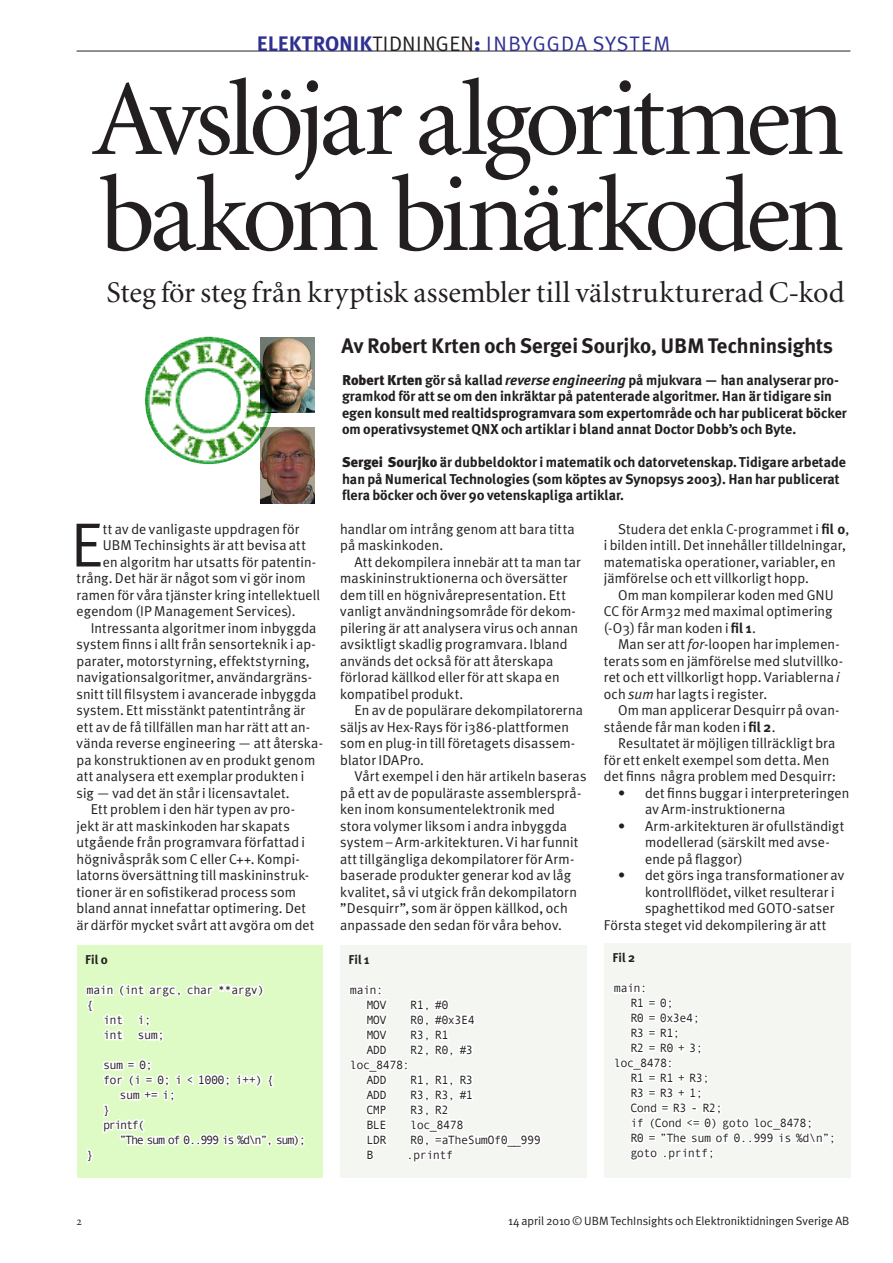
<style>
.page{position:relative;width:893px;height:1263px;background:#fff}
.page>*{position:absolute;margin:0;border:0;box-sizing:border-box;transform-origin:0 0}
.Expert_Rubrik{font:108px/96px "Minion";letter-spacing:-.055em;color:#231f20}
.Expert_Brödtext{font:62.4px "Meta Plus Normal";color:#231f20}
.Sidhuvud{font:30px "Minion";color:#231f20}
.Stor_Ingress{font:700 21px "Meta Plus";color:#231f20}
.t1{font:21px "Meta Plus Normal";letter-spacing:.03em;color:#2e3092}
.Expert_brödtext_med{font:14.25px/16.5px "Meta Plus Normal";letter-spacing:.005em;color:#231f20}
.Liten_Ingress{font:700 14.25px/16.5px "Meta Plus";color:#231f20}
.Expert_Brödtext-2{font:14.25px "Meta Plus Normal";letter-spacing:.005em;color:#231f20}
.Bildtext{font:700 12.75px "Meta Plus";letter-spacing:.005em;color:#231f20}
.Kod{font:12px "Andale Mono";letter-spacing:-.05em;color:#231f20}
.t2{font:12px "Meta Plus Normal";color:#231f20}
.Kod-2{font:12px "Andale Mono";letter-spacing:-.12em;color:#231f20}
.s1{font-family:"Meta Plus";font-weight:700}
.s2{color:#231f20}
.s3{font-family:"Meta Plus";font-weight:900}
.s4{font-weight:900}
.s5{font-style:italic}
</style>
<div class="page">
<hr style="left:77px;top:51px;width:773px;height:1px;background:#231f20">
<img style="left:260px;top:427px;width:54px;height:76px">
<img style="left:260px;top:337px;width:54px;height:76px">
<img style="left:145px;top:336px;width:127px;height:128px;border-radius:64px">
<div style="left:340px;top:945px;width:247px;height:233px;background:#f3f6f1"></div>
<div style="left:506px;top:1144px;width:10px;height:4px;border:3px solid #fff"></div>
<div style="left:512px;top:1144px;width:11px;height:4px;border:3px solid #fff"></div>
<svg style="left:518px;top:1134px;width:23px;height:13px"></svg>
<svg style="left:349px;top:984px;width:162px;height:179px"></svg>
<div style="left:77px;top:945px;width:245px;height:233px;background:#dffbc5"></div>
<svg style="left:85px;top:983px;width:179px;height:59px"></svg>
<svg style="left:87px;top:1059px;width:218px;height:104px"></svg>
<div style="left:604px;top:944px;width:246px;height:234px;background:#f3f6f1"></div>
<svg style="left:613px;top:983px;width:222px;height:178px"></svg>
<p class="t1" style="left:257px;top:31px;width:415px"><span class="s1">ELEKTRONIK</span><span class="s2">TIDNINGEN</span><span class="s3">:</span> INBYGGDA SYSTEM</p>
<p class="Expert_Rubrik" style="left:92px;top:75px;width:754px">Avslöjar algoritmen bakom binärkoden</p>
<p class="Sidhuvud" style="left:107px;top:278px;width:739px">Steg för steg från kryptisk assembler till välstrukturerad C-kod</p>
<p class="Expert_Brödtext" style="left:71px;top:509px;width:33px">E</p>
<p class="Expert_Brödtext-2" style="left:103px;top:520px;width:198px">tt av de vanligaste uppdragen för</p>
<p class="Expert_Brödtext-2" style="left:103px;top:537px;width:205px">UBM Techinsights är att bevisa att</p>
<p class="Expert_Brödtext-2" style="left:103px;top:553px;width:215px">en algoritm har utsatts för patentin-</p>
<p class="Expert_Brödtext-2" style="left:77px;top:570px;width:231px">trång. Det här är något som vi gör inom</p>
<p class="Expert_Brödtext-2" style="left:77px;top:586px;width:245px">ramen för våra tjänster kring intellektuell</p>
<p class="Expert_Brödtext-2" style="left:77px;top:603px;width:221px">egendom (IP Management Services).</p>
<p class="Expert_brödtext_med" style="left:77px;top:619px;width:248px;text-indent:14px">Intressanta algoritmer inom inbyggda system finns i allt från sensorteknik i ap&shy;parater, motorstyrning, effektstyrning, navigationsalgoritmer, användargräns&shy;snitt till filsystem i avancerade inbyggda system. Ett misstänkt patentintrång är ett av de få tillfällen man har rätt att an&shy;vända reverse engineering — att återska&shy;pa konstruktionen av en produkt genom att analysera ett exemplar produkten i sig — vad det än står i licensavtalet.</p>
<p class="Expert_brödtext_med" style="left:77px;top:801px;width:239px;text-indent:14px">Ett problem i den här typen av pro&shy;jekt är att maskinkoden har skapats utgående från programvara författad i högnivåspråk som C eller C++. Kompi&shy;latorns översättning till maskininstruk&shy;tioner är en sofistikerad process som bland annat innefattar optimering. Det är därför mycket svårt att avgöra om det</p>
<p class="Bildtext" style="left:85px;top:952px;width:24px">Fil 0</p>
<p class="Kod" style="left:87px;top:983px;width:180px">main (int argc, char **argv)</p>
<p class="Kod" style="left:87px;top:998px;width:9px">{</p>
<p class="Kod" style="left:103px;top:1013px;width:50px">int i;</p>
<p class="Kod" style="left:103px;top:1028px;width:63px">int sum;</p>
<p class="Kod" style="left:103px;top:1058px;width:51px">sum = 0;</p>
<p class="Kod" style="left:103px;top:1073px;width:172px">for (i = 0; i &lt; 1000; i++) {</p>
<p class="Kod" style="left:120px;top:1088px;width:58px">sum += i;</p>
<p class="Kod" style="left:103px;top:1103px;width:9px">}</p>
<p class="Kod" style="left:103px;top:1118px;width:43px">printf(</p>
<p class="Kod-2" style="left:120px;top:1133px;width:188px">”The sum of 0..999 is %d\n”, sum);</p>
<p class="Kod" style="left:87px;top:1148px;width:9px">}</p>
<p class="Stor_Ingress" style="left:342px;top:333px;width:493px">Av Robert Krten och Sergei Sourjko, UBM Techninsights</p>
<p class="Liten_Ingress" style="left:342px;top:372px;width:506px"><span class="s4">Robert Krten</span> gör så kallad <span class="s5">reverse engineering</span> på mjukvara — han analyserar pro&shy;gramkod för att se om den inkräktar på patenterade algoritmer. Han är tidigare sin egen konsult med realtidsprogramvara som expertområde och har publicerat böcker om operativsystemet QNX och artiklar i bland annat Doctor Dobb’s och Byte.</p>
<p class="Liten_Ingress" style="left:342px;top:454px;width:506px"><span class="s4">Sergei Sourjko</span> är dubbeldoktor i matematik och datorvetenskap. Tidigare arbetade han på Numerical Technologies (som köptes av Synopsys 2003). Han har publicerat flera böcker och över 90 vetenskapliga artiklar.</p>
<p class="Expert_brödtext_med" style="left:340px;top:520px;width:236px">handlar om intrång genom att bara titta på maskinkoden.</p>
<p class="Expert_brödtext_med" style="left:340px;top:553px;width:242px;text-indent:14px">Att dekompilera innebär att ta man tar maskininstruktionerna och översätter dem till en högnivårepresentation. Ett vanligt användningsområde för dekom&shy;pilering är att analysera virus och annan avsiktligt skadlig programvara. Ibland används det också för att återskapa förlorad källkod eller för att skapa en kompatibel produkt.</p>
<p class="Expert_brödtext_med" style="left:340px;top:702px;width:244px;text-indent:14px">En av de populärare dekompilatorerna säljs av Hex-Rays för i386-plattformen som en plug-in till företagets disassem&shy;blator IDAPro.</p>
<p class="Expert_brödtext_med" style="left:340px;top:768px;width:248px;text-indent:14px">Vårt exempel i den här artikeln baseras på ett av de populäraste assemblersprå&shy;ken inom konsumentelektronik med stora volymer liksom i andra inbyggda system – Arm-arkitekturen. Vi har funnit att tillgängliga dekompilatorer för Arm&shy;baserade produkter generar kod av låg kvalitet, så vi utgick från dekompilatorn ”Desquirr”, som är öppen källkod, och anpassade den sedan för våra behov.</p>
<p class="Bildtext" style="left:348px;top:952px;width:23px">Fil 1</p>
<p class="Kod" style="left:350px;top:983px;width:35px">main:</p>
<p class="Kod" style="left:366px;top:998px;width:22px">MOV</p>
<p class="Kod" style="left:410px;top:998px;width:40px">R1, #0</p>
<p class="Kod" style="left:366px;top:1013px;width:22px">MOV</p>
<p class="Kod" style="left:410px;top:1013px;width:66px">R0, #0x3E4</p>
<p class="Kod" style="left:366px;top:1028px;width:22px">MOV</p>
<p class="Kod" style="left:410px;top:1028px;width:40px">R3, R1</p>
<p class="Kod" style="left:366px;top:1043px;width:22px">ADD</p>
<p class="Kod" style="left:410px;top:1043px;width:64px">R2, R0, #3</p>
<p class="Kod" style="left:350px;top:1058px;width:61px">loc_8478:</p>
<p class="Kod" style="left:366px;top:1073px;width:22px">ADD</p>
<p class="Kod" style="left:410px;top:1073px;width:64px">R1, R1, R3</p>
<p class="Kod" style="left:366px;top:1088px;width:22px">ADD</p>
<p class="Kod" style="left:410px;top:1088px;width:64px">R3, R3, #1</p>
<p class="Kod" style="left:366px;top:1103px;width:22px">CMP</p>
<p class="Kod" style="left:410px;top:1103px;width:40px">R3, R2</p>
<p class="Kod" style="left:366px;top:1118px;width:22px">BLE</p>
<p class="Kod" style="left:410px;top:1118px;width:55px">loc_8478</p>
<p class="Kod" style="left:366px;top:1133px;width:22px">LDR</p>
<p class="Kod" style="left:410px;top:1133px;width:132px">R0, =aTheSumOf0__999</p>
<p class="Kod" style="left:366px;top:1148px;width:9px">B</p>
<p class="Kod" style="left:407px;top:1148px;width:48px">.printf</p>
<p class="Expert_brödtext_med" style="left:604px;top:520px;width:247px;text-indent:14px">Studera det enkla C-programmet i <span class="s1">fil 0</span>, i bilden intill. Det innehåller tilldelningar, matematiska operationer, variabler, en jämförelse och ett villkorligt hopp.</p>
<p class="Expert_brödtext_med" style="left:604px;top:586px;width:232px;text-align:justify;text-indent:14px">Om man kompilerar koden med GNU CC för Arm32 med maximal optimering (-O3) får man koden i <span class="s1">fil 1</span>.</p>
<p class="Expert_brödtext_med" style="left:604px;top:636px;width:241px;text-indent:14px">Man ser att <span class="s5">for</span>-loopen har implemen&shy;terats som en jämförelse med slutvillko&shy;ret och ett villkorligt hopp. Variablerna <span class="s5">i </span>och <span class="s5">sum</span> har lagts i register.</p>
<p class="Expert_brödtext_med" style="left:604px;top:702px;width:237px;text-indent:14px">Om man applicerar Desquirr på ovan&shy;stående får man koden i <span class="s1">fil 2</span>.</p>
<p class="Expert_brödtext_med" style="left:604px;top:735px;width:234px;text-indent:14px">Resultatet är möjligen tillräckligt bra för ett enkelt exempel som detta. Men det finns några problem med Desquirr:</p>
<p class="Expert_brödtext_med" style="left:645px;top:784px;width:206px;text-indent:-27px">• det finns buggar i interpreteringen av Arm-instruktionerna</p>
<p class="Expert_brödtext_med" style="left:645px;top:817px;width:201px;text-indent:-27px">• Arm-arkitekturen är ofullständigt modellerad (särskilt med avse&shy;ende på flaggor)</p>
<p class="Expert_brödtext_med" style="left:645px;top:867px;width:201px;text-indent:-27px">• det görs inga transformationer av kontrollflödet, vilket resulterar i spaghettikod med GOTO-satser</p>
<p class="Expert_Brödtext-2" style="left:604px;top:916px;width:224px">Första steget vid dekompilering är att</p>
<p class="Bildtext" style="left:612px;top:950px;width:24px">Fil 2</p>
<p class="Kod" style="left:614px;top:981px;width:35px">main:</p>
<p class="Kod" style="left:630px;top:996px;width:45px">R1 = 0;</p>
<p class="Kod" style="left:630px;top:1011px;width:71px">R0 = 0x3e4;</p>
<p class="Kod" style="left:630px;top:1026px;width:51px">R3 = R1;</p>
<p class="Kod" style="left:630px;top:1041px;width:74px">R2=R0+3;</p>
<p class="Kod" style="left:614px;top:1056px;width:61px">loc_8478:</p>
<p class="Kod" style="left:630px;top:1071px;width:81px">R1 = R1 + R3;</p>
<p class="Kod" style="left:630px;top:1086px;width:74px">R3=R3+1;</p>
<p class="Kod" style="left:630px;top:1101px;width:94px">Cond = R3 - R2;</p>
<p class="Kod" style="left:630px;top:1116px;width:184px">if (Cond &lt;= 0) goto loc_8478;</p>
<p class="Kod" style="left:630px;top:1131px;width:207px">R0 = ”The sum of 0..999 is %d\n”;</p>
<p class="Kod" style="left:630px;top:1146px;width:86px">goto .printf;</p>
<p class="t2" style="left:508px;top:1213px;width:343px">14 april 2010 © UBM TechInsights och Elektroniktidningen Sverige AB</p>
</div>
